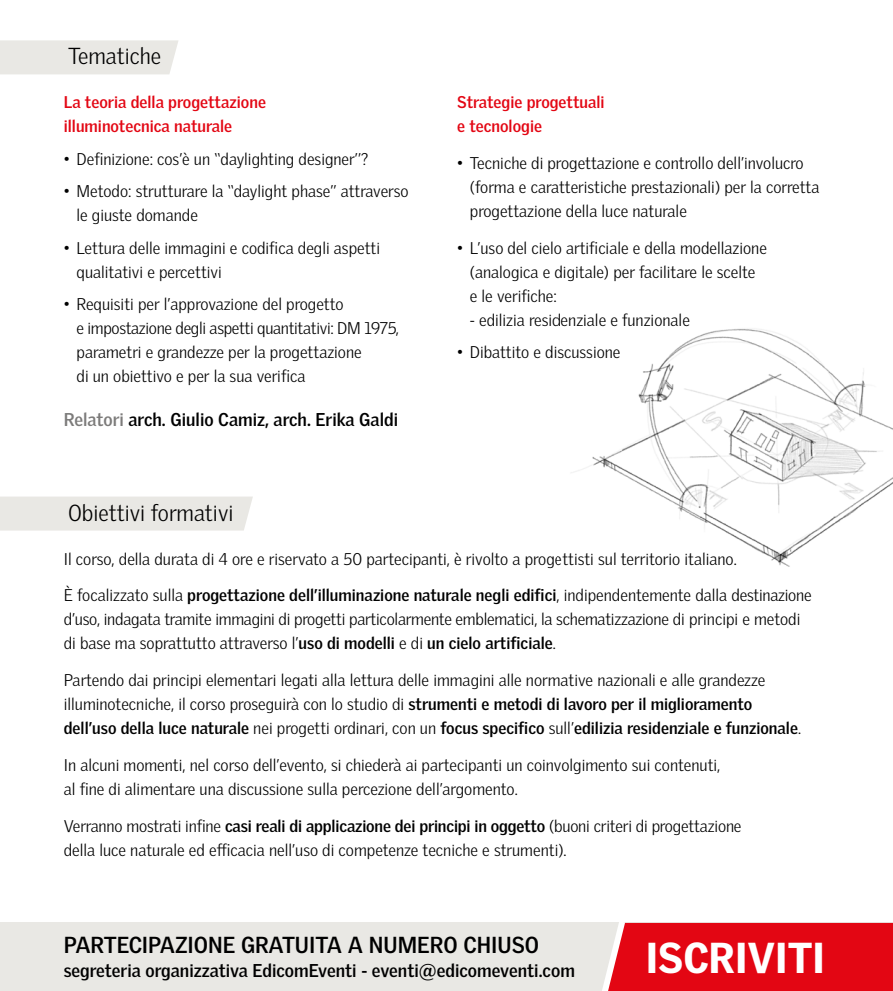
<style>
.page{position:relative;width:893px;height:991px;background:#fff}
.page>*{position:absolute;margin:0;border:0;box-sizing:border-box;transform-origin:0 0}
.t1{font:900 42px "Velux Gothic";color:#fff}
.t2{font:700 22.5px "Velux Gothic";color:#000}
.t3{font:300 22.5px "Velux Gothic";color:#000}
.t4{font:700 18px "Velux Gothic";color:#000}
.t5{font:300 16.5px/24px "Velux Gothic";color:#000}
.t6{font:700 16.5px/24px "Velux Gothic";color:#e30613}
.s1{color:#7c7b7a}
.s2{font-weight:700}
</style>
<div class="page">
<div style="left:0;top:923px;width:893px;height:68px;background:#e9e8e4"></div>
<div style="left:0;top:40px;width:178px;height:34px;background:#e9e8e4"></div>
<div style="left:0;top:496px;width:253px;height:34px;background:#e9e8e4"></div>
<img style="left:571px;top:328px;width:322px;height:239px">
<svg style="left:597px;top:922px;width:296px;height:69px;background:#e31824"></svg>
<h2 class="t3" style="left:68px;top:43px;width:95px">Tematiche</h2>
<p class="t6" style="left:64px;top:90px;width:204px">La teoria della progettazione illuminotecnica naturale</p>
<p class="t5" style="left:64px;top:146px;width:306px">• Definizione: cos’è un ‘‘daylighting designer’’?</p>
<p class="t5" style="left:77px;top:179px;width:333px;text-indent:-13px">• Metodo: strutturare la ‘‘daylight phase’’ attraverso le giuste domande</p>
<p class="t5" style="left:77px;top:235px;width:305px;text-indent:-13px">• Lettura delle immagini e codifica degli aspetti qualitativi e percettivi</p>
<p class="t5" style="left:77px;top:292px;width:324px;text-indent:-13px">• Requisiti per l’approvazione del progetto<br>e impostazione degli aspetti quantitativi: DM 1975, parametri e grandezze per la progettazione<br>di un obiettivo e per la sua verifica</p>
<p class="t4" style="left:64px;top:408px;width:336px"><span class="s1">Relatori</span> arch. Giulio Camiz, arch. Erika Galdi</p>
<h2 class="t3" style="left:68px;top:499px;width:167px">Obiettivi formativi</h2>
<p class="t6" style="left:457px;top:90px;width:149px">Strategie progettuali e tecnologie</p>
<p class="t5" style="left:470px;top:151px;width:351px;text-indent:-13px">• Tecniche di progettazione e controllo dell’involucro (forma e caratteristiche prestazionali) per la corretta progettazione della luce naturale</p>
<p class="t5" style="left:470px;top:236px;width:299px;text-indent:-13px">• L’uso del cielo artificiale e della modellazione (analogica e digitale) per facilitare le scelte e le verifiche:</p>
<p class="t5" style="left:470px;top:308px;width:222px">- edilizia residenziale e funzionale</p>
<p class="t5" style="left:457px;top:340px;width:165px">• Dibattito e discussione</p>
<p class="t5" style="left:64px;top:546px;width:674px">Il corso, della durata di 4 ore e riservato a 50 partecipanti, è rivolto a progettisti sul territorio italiano.</p>
<p class="t5" style="left:64px;top:583px;width:749px">È focalizzato sulla <span class="s2">progettazione dell’illuminazione naturale negli edifici</span>, indipendentemente dalla destinazione d’uso, indagata tramite immagini di progetti particolarmente emblematici, la schematizzazione di principi e metodi di base ma soprattutto attraverso l’<span class="s2">uso di modelli</span> e di <span class="s2">un cielo artificiale</span>.</p>
<p class="t5" style="left:64px;top:668px;width:739px">Partendo dai principi elementari legati alla lettura delle immagini alle normative nazionali e alle grandezze illuminotecniche, il corso proseguirà con lo studio di <span class="s2">strumenti e metodi di lavoro per il miglioramento dell’uso della luce naturale</span> nei progetti ordinari, con un <span class="s2">focus specifico</span> sull’<span class="s2">edilizia residenziale e funzionale</span>.</p>
<p class="t5" style="left:64px;top:752px;width:658px">In alcuni momenti, nel corso dell’evento, si chiederà ai partecipanti un coinvolgimento sui contenuti, al fine di alimentare una discussione sulla percezione dell’argomento.</p>
<p class="t5" style="left:64px;top:813px;width:679px">Verranno mostrati infine <span class="s2">casi reali di applicazione dei principi in oggetto</span> (buoni criteri di progettazione della luce naturale ed efficacia nell’uso di competenze tecniche e strumenti).</p>
<h2 class="t2" style="left:64px;top:931px;width:477px">PARTECIPAZIONE GRATUITA A NUMERO CHIUSO</h2>
<p class="t4" style="left:64px;top:959px;width:513px">segreteria organizzativa EdicomEventi - eventi@edicomeventi.com</p>
<h1 class="t1" style="left:646px;top:931px;width:181px">ISCRIVITI</h1>
</div>
